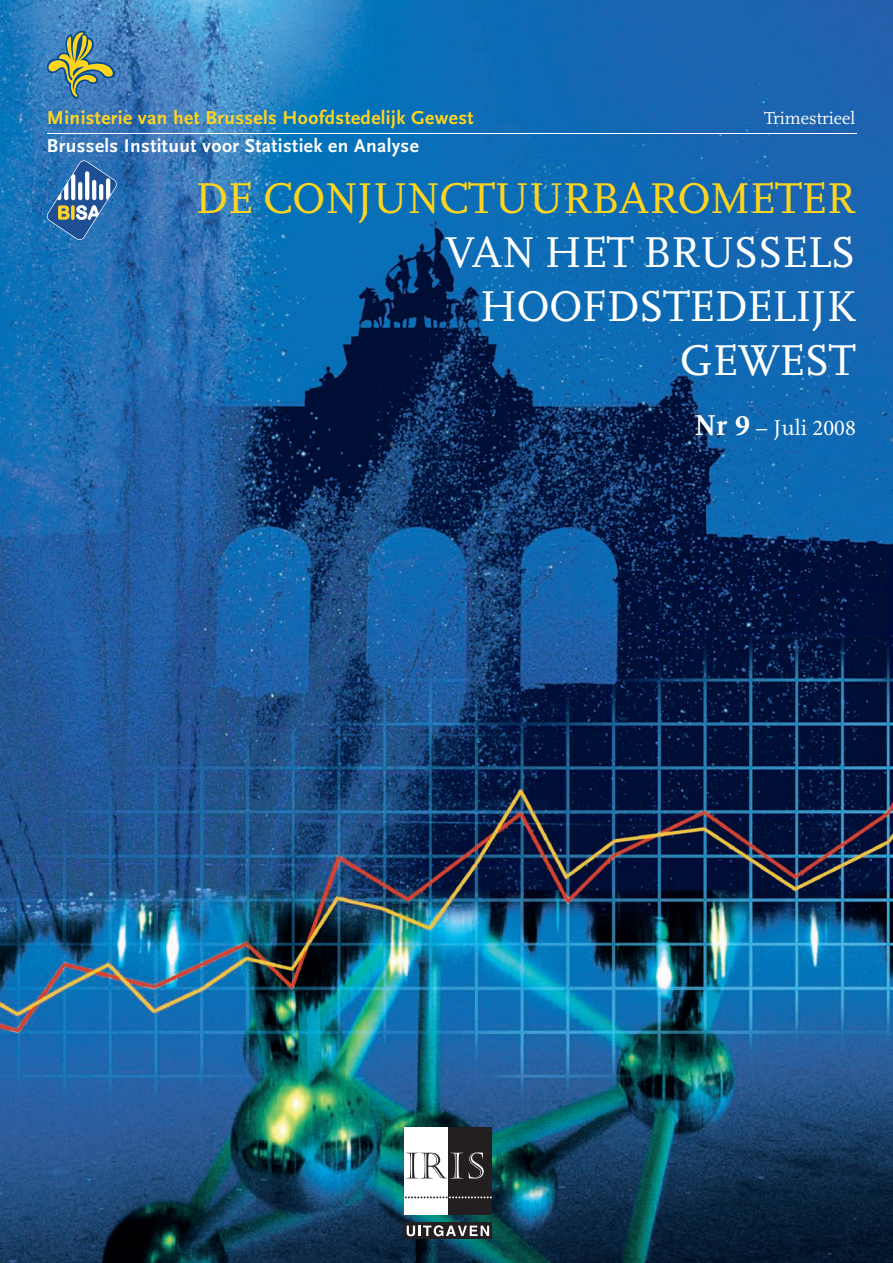
<style>
.page{position:relative;width:893px;height:1263px;background:#fff}
.page>*{position:absolute;margin:0;border:0;box-sizing:border-box;transform-origin:0 0}
.t1{font:45px/54px "Scala";letter-spacing:-.02em;color:#fff;text-align:right}
.t2{font:45px "Scala";letter-spacing:-.02em;color:#fed41d}
.t3{font:22.5px "Scala";color:#fff}
.t4{font:700 19.5px "Scala Sans";letter-spacing:.02em;color:#fed41d}
.t5{font:700 19.5px "Scala Sans";letter-spacing:.02em;color:#fff}
.t6{font:18px "Scala";color:#fff}
.s1{font-weight:700;font-size:30px}
.s2{font-family:"Minion Pro";font-weight:700;font-size:30px}
.s3{font-family:"Minion Pro"}
</style>
<div class="page">
<img style="left:0;top:0;width:893px;height:1263px">
<p class="t4" style="left:47px;top:110px;width:428px">Ministerie van het Brussels Hoofdstedelijk Gewest</p>
<p class="t5" style="left:47px;top:138px;width:373px">Brussels Instituut voor Statistiek en Analyse</p>
<p class="t6" style="left:764px;top:111px;width:93px">Trimestrieel</p>
<h1 class="t2" style="left:195px;top:180px;width:662px">DE CONJUNCTUURBAROMETER</h1>
<h1 class="t1" style="left:445px;top:229px;width:412px">VAN HET BRUSSELS<br>HOOFDSTEDELIJK<br>GEWEST</h1>
<p class="t3" style="left:694px;top:418px;width:163px"><span class="s1">Nr</span> <span class="s2">9</span> – Juli <span class="s3">2008</span></p>
</div>
